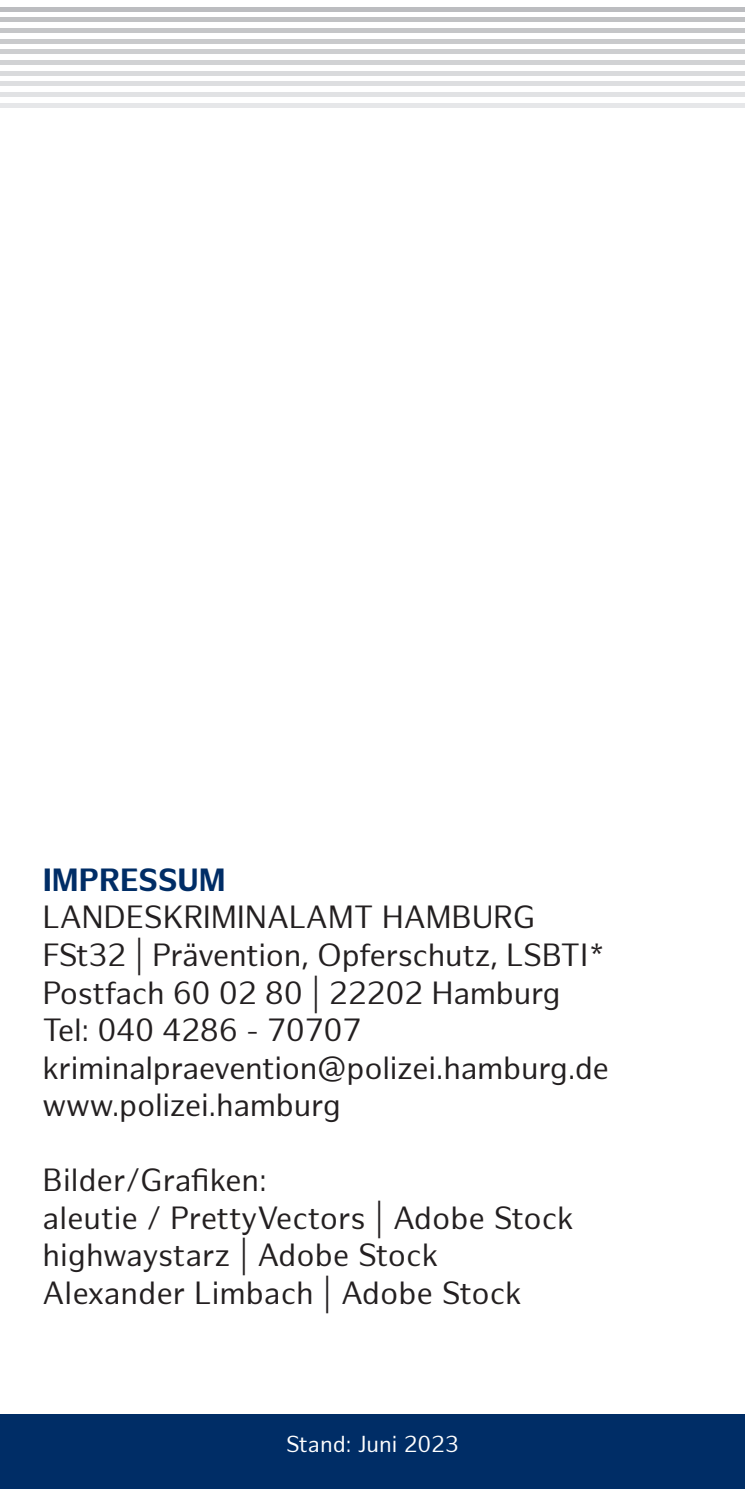
<style>
.page{position:relative;width:745px;height:1489px;background:#fff}
.page>*{position:absolute;margin:0;border:0;box-sizing:border-box;transform-origin:0 0}
.Impressum{font:31.25px/37.5px "Hamburg Sans";letter-spacing:-.01em;color:#231f20}
.Bildunterschrift{font:31.25px/37.5px "Hamburg Sans";color:#231f20}
.Impressum-2{font:700 31.25px "Hamburg Sans";color:#002d66}
.Fließtext{font:22.5px "Hamburg Sans";color:#fff}
</style>
<div class="page">
<div style="left:0;top:1414px;width:744px;height:74px;background:#002d66"></div>
<hr style="left:0;top:103px;width:744px;height:4px;background:#e6e7e9">
<div style="left:0;top:92px;width:744px;height:5px;background:#e1e2e4"></div>
<div style="left:0;top:81px;width:744px;height:5px;background:#dddee0"></div>
<hr style="left:0;top:71px;width:744px;height:4px;background:#d9dadc">
<div style="left:0;top:60px;width:744px;height:5px;background:#d1d2d4"></div>
<hr style="left:0;top:50px;width:744px;height:4px;background:#cdced0">
<hr style="left:0;top:39px;width:744px;height:4px;background:#c9cacc">
<div style="left:0;top:28px;width:744px;height:5px;background:#c5c6c8"></div>
<hr style="left:0;top:18px;width:744px;height:4px;background:#c1c2c4">
<div style="left:0;top:7px;width:744px;height:5px;background:#bcbdc0"></div>
<p class="Impressum-2" style="left:43px;top:861px;width:184px">IMPRESSUM</p>
<p class="Impressum" style="left:43px;top:899px;width:564px">LANDESKRIMINALAMT HAMBURG<br>FSt32 | Prävention, Opferschutz, LSBTI*</p>
<p class="Impressum" style="left:43px;top:974px;width:519px">Postfach 60 02 80 | 22202 Hamburg</p>
<p class="Impressum" style="left:43px;top:1012px;width:320px">Tel: 040 4286 - 70707</p>
<p class="Impressum" style="left:43px;top:1049px;width:567px">kriminalpraevention@polizei.hamburg.de</p>
<p class="Impressum" style="left:43px;top:1087px;width:299px">www.polizei.hamburg</p>
<p class="Impressum" style="left:43px;top:1162px;width:226px">Bilder/Grafiken:</p>
<p class="Bildunterschrift" style="left:43px;top:1199px;width:532px">aleutie / PrettyVectors | Adobe Stock highwaystarz | Adobe Stock</p>
<p class="Bildunterschrift" style="left:43px;top:1274px;width:480px">Alexander Limbach | Adobe Stock</p>
<p class="Fließtext" style="left:286px;top:1431px;width:174px">Stand: Juni 2023</p>
</div>
